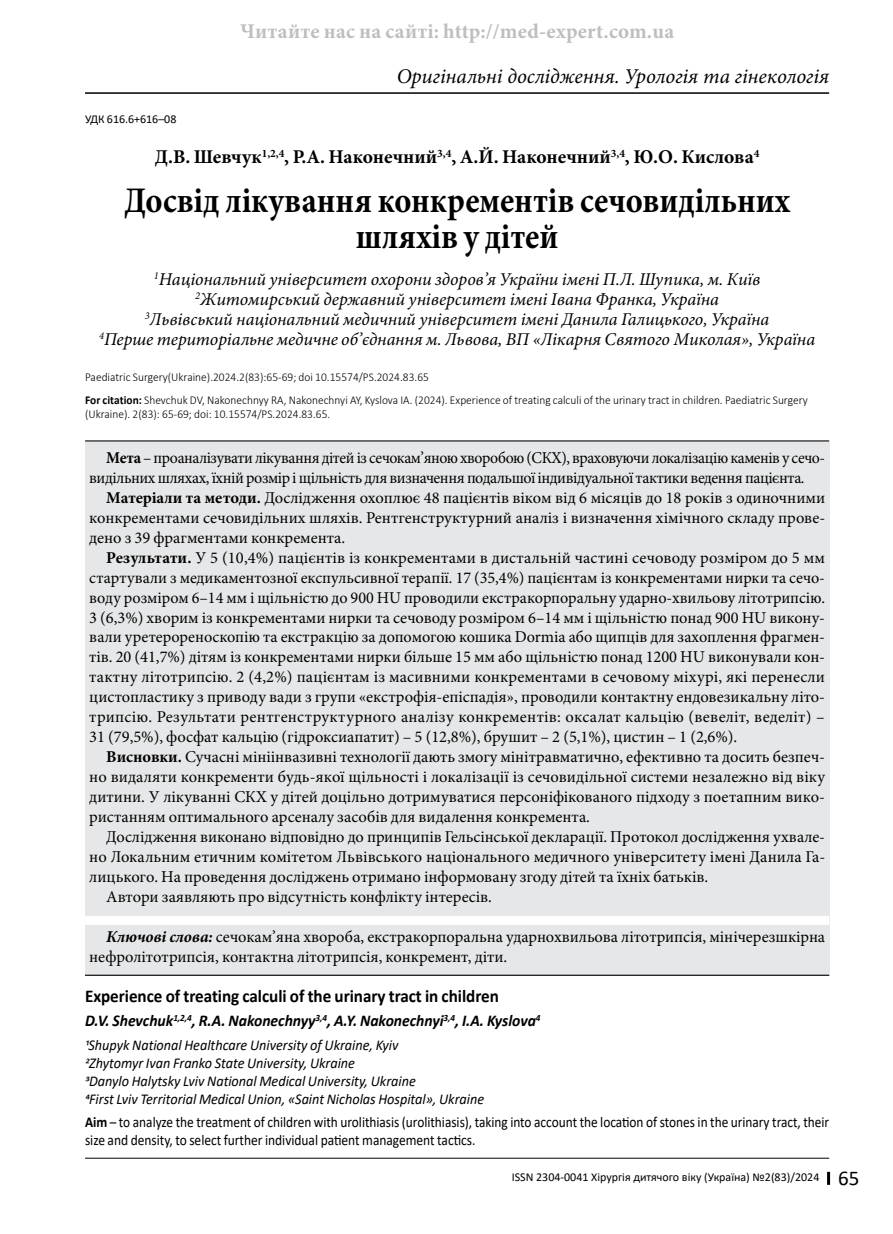
<style>
.page{position:relative;width:893px;height:1234px;background:#fff}
.page>*{position:absolute;margin:0;border:0;box-sizing:border-box;transform-origin:0 0}
.t1{font:700 36px/36px "Minion Pro";color:#000;text-align:center;scale:.9 1}
.t2{font:italic 21px "Minion Pro";color:#000}
.t3{font:700 21px "Minion Pro";letter-spacing:.01em;color:#bcbec0}
.t4{font:700 19.5px "Minion Pro";color:#000}
.t5{font:italic 18px/20px "Minion Pro";color:#000;text-align:center}
.t6{font:700 18px "Calibri";letter-spacing:-.005em;color:#000;scale:.95 1}
.t7{font:16.5px/20px "Minion Pro";color:#000;text-align:justify}
.t8{font:16.5px/20px "Minion Pro";letter-spacing:-.025em;color:#000;scale:.96 1}
.t9{font:italic 700 16.5px "Calibri";color:#000;scale:.95 1}
.t10{font:italic 15px/18px "Calibri";color:#000;scale:.95 1}
.t11{font:15px/18px "Calibri";color:#000;scale:.89 1}
.t12{font:300 12px/23px "Calibri";color:#000;scale:.95 1}
.t13{font:12px "Calibri";color:#000}
.s1{font-weight:700}
.s2{font-weight:700;font-style:italic}
.s3{font-size:21px}
</style>
<div class="page">
<hr style="left:85px;top:92px;width:744px;height:2px;background:#000">
<svg style="left:827px;top:1171px;width:3px;height:13px"></svg>
<hr style="left:85px;top:1157px;width:744px;height:1px;background:#000">
<div style="left:85px;top:442px;width:744px;height:533px;background:#e6e7e8"></div>
<hr style="left:85px;top:440px;width:744px;height:1px;background:#000">
<div style="left:85px;top:915px;width:744px;height:9px;background:#fff"></div>
<hr style="left:85px;top:974px;width:744px;height:1px;background:#000">
<p class="t3" style="left:240px;top:16px;width:435px">Читайте нас на сайті: http://med-expert.com.ua</p>
<p class="t2" style="left:397px;top:62px;width:434px">Оригінальні дослідження. Урологія та гінекологія</p>
<p class="t13" style="left:85px;top:111px;width:93px">УДК 616.6+616–08</p>
<p class="t4" style="left:155px;top:143px;width:606px">Д.В. Шевчук<sup>1,2,4</sup>, Р.А. Наконечний<sup>3,4</sup>, А.Й. Наконечний<sup>3,4</sup>, Ю.О. Кислова<sup>4</sup></p>
<h1 class="t1" style="left:124px;top:182px;width:742px">Досвід лікування конкрементів сечовидільних шляхів у дітей</h1>
<p class="t5" style="left:99px;top:269px;width:718px"><sup>1</sup>Національний університет охорони здоров’я України імені П.Л. Шупика, м. Київ <sup>2</sup>Житомирський державний університет імені Івана Франка, Україна<br><sup>3</sup>Львівський національний медичний університет імені Данила Галицького, Україна<br><sup>4</sup>Перше територіальне медичне об’єднання м. Львова, ВП «Лікарня Святого Миколая», Україна</p>
<p class="t12" style="left:85px;top:365px;width:762px">Paediatric Surgery(Ukraine).2024.2(83):65-69; doi 10.15574/PS.2024.83.65<br><span class="s1">For citation:</span> Shevchuk DV, Nakonechnyy RA, Nakonechnyi AY, Kyslova IА. (2024). Experience of treating calculi of the urinary tract in children. Paediatric Surgery</p>
<p class="t12" style="left:85px;top:402px;width:260px">(Ukraine). 2(83): 65-69; doi: 10.15574/PS.2024.83.65.</p>
<p class="t8" style="left:89px;top:447px;width:768px;text-indent:17px"><span class="s1">Мета</span> – проаналізувати лікування дітей із сечокам’яною хворобою (СКХ), враховуючи локалізацію каменів у сечо&shy;видільних шляхах, їхній розмір і щільність для визначення подальшої індивідуальної тактики ведення пацієнта.</p>
<p class="t7" style="left:89px;top:487px;width:737px;text-indent:17px"><span class="s1">Матеріали та методи.</span> Дослідження охоплює 48 пацієнтів віком від 6 місяців до 18 років з одиночними конкрементами сечовидільних шляхів. Рентгенструктурний аналіз і визначення хімічного складу прове&shy;дено з 39 фрагментами конкремента.</p>
<p class="t7" style="left:89px;top:547px;width:737px;text-indent:17px"><span class="s1">Результати.</span> У 5 (10,4%) пацієнтів із конкрементами в дистальній частині сечоводу розміром до 5 мм стартували з медикаментозної експульсивної терапії. 17 (35,4%) пацієнтам із конкрементами нирки та сечо&shy;воду розміром 6–14 мм і щільністю до 900 HU проводили екстракорпоральну ударно-хвильову літотрипсію.<br>3 (6,3%) хворим із конкрементами нирки та сечоводу розміром 6–14 мм і щільністю понад 900 HU викону&shy;вали уретерореноскопію та екстракцію за допомогою кошика Dormia або щипців для захоплення фрагмен&shy;тів. 20 (41,7%) дітям із конкрементами нирки більше 15 мм або щільністю понад 1200 HU виконували кон&shy;тактну літотрипсію. 2 (4,2%) пацієнтам із масивними конкрементами в сечовому міхурі, які перенесли цистопластику з приводу вади з групи «екстрофія-епіспадія», проводили контактну ендовезикальну літо&shy;трипсію. Результати рентгенструктурного аналізу конкрементів: оксалат кальцію (вевеліт, веделіт) – 31 (79,5%), фосфат кальцію (гідроксиапатит) – 5 (12,8%), брушит – 2 (5,1%), цистин – 1 (2,6%).</p>
<p class="t7" style="left:89px;top:747px;width:737px;text-indent:17px"><span class="s1">Висновки.</span> Сучасні мініінвазивні технології дають змогу мінітравматично, ефективно та досить безпеч&shy;но видаляти конкременти будь-якої щільності і локалізації із сечовидільної системи незалежно від віку дитини. У лікуванні СКХ у дітей доцільно дотримуватися персоніфікованого підходу з поетапним вико&shy;ристанням оптимального арсеналу засобів для видалення конкремента.</p>
<p class="t7" style="left:106px;top:826px;width:720px">Дослідження виконано відповідно до принципів Гельсінської декларації. Протокол дослідження ухвале-</p>
<p class="t7" style="left:89px;top:846px;width:737px">но Локальним етичним комітетом Львівського національного медичного університету імені Данила Га-</p>
<p class="t7" style="left:89px;top:866px;width:620px">лицького. На проведення досліджень отримано інформовану згоду дітей та їхніх батьків.</p>
<p class="t7" style="left:106px;top:886px;width:387px">Автори заявляють про відсутність конфлікту інтересів.</p>
<p class="t7" style="left:89px;top:926px;width:737px;text-indent:17px"><span class="s2">Ключові слова:</span> сечокам’яна хвороба, екстракорпоральна ударнохвильова літотрипсія, мінічерезшкірна нефролітотрипсія, контактна літотрипсія, конкремент, діти.</p>
<p class="t6" style="left:85px;top:982px;width:437px">Experience of treating calculi of the urinary tract in children</p>
<p class="t9" style="left:85px;top:1008px;width:481px">D.V. Shevchuk<sup>1,2,4</sup>, R.A. Nakonechnyy<sup>3,4</sup>, A.Y. Nakonechnyi<sup>3,4</sup>, I.А. Kyslova<sup>4</sup></p>
<p class="t10" style="left:85px;top:1035px;width:422px">1Shupyk National Healthcare University of Ukraine, Kyiv<br>2Zhytomyr Ivan Franko State University, Ukraine<br>3Danylo Halytsky Lviv National Medical University, Ukraine<br>4First Lviv Territorial Medical Union, «Saint Nicholas Hospital», Ukraine</p>
<p class="t11" style="left:85px;top:1112px;width:838px"><span class="s1">Aim</span> – to analyze the treatment of children with urolithiasis (urolithiasis), taking into account the location of stones in the urinary tract, their size and density, to select further individual patient management tactics.</p>
<p class="t13" style="left:512px;top:1167px;width:349px">ISSN 2304-0041 Хірургія дитячого віку (Україна) №2(83)/2024 <span class="s3">65</span></p>
</div>
